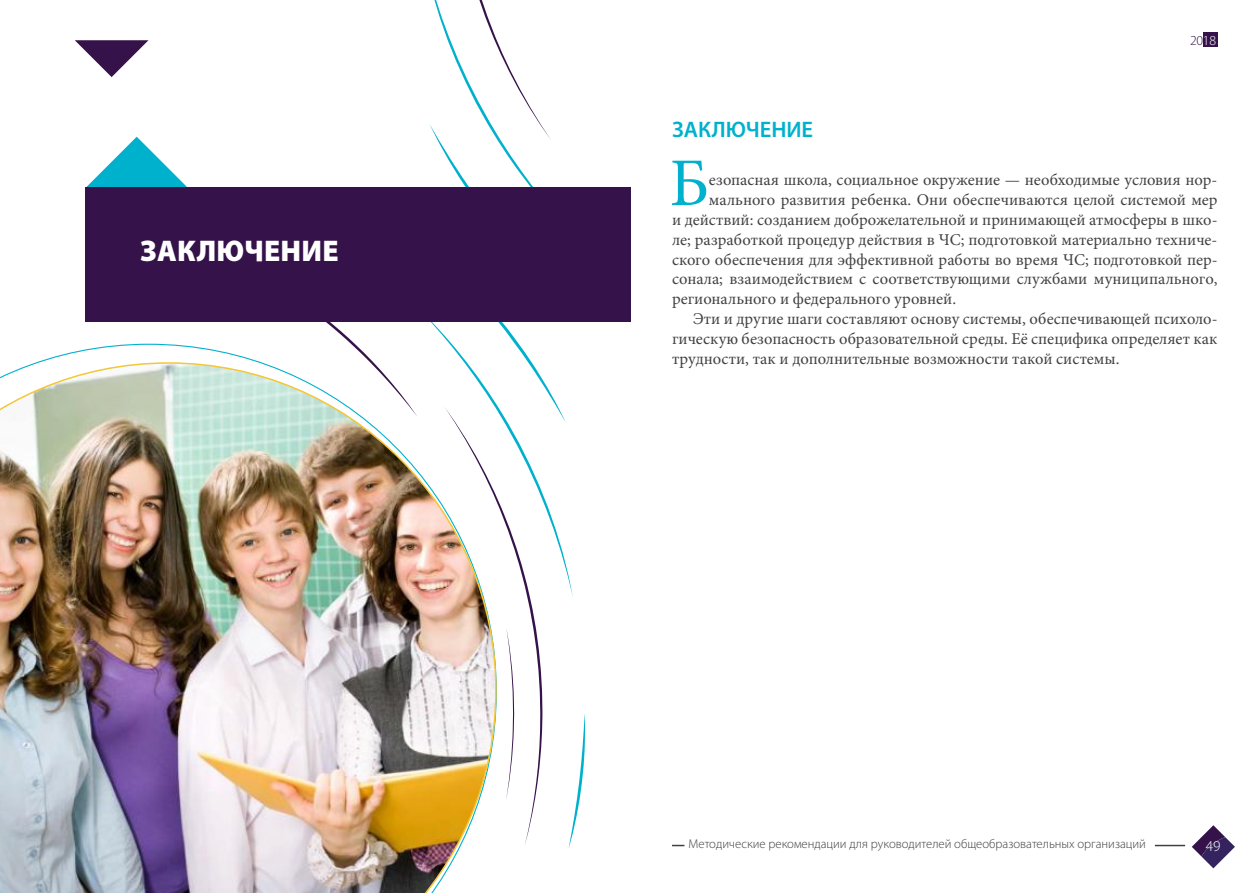
<style>
.page{position:relative;width:1259px;height:893px;background:#fff}
.page>*{position:absolute;margin:0;border:0;box-sizing:border-box;transform-origin:0 0}
.t1{font:68.25px "Minion Pro";color:#00b1cd}
.t2{font:900 30px "Myriad Pro";color:#fff}
.t3{font:600 22.5px "Myriad Pro";color:#00b1cd}
.t4{font:16.5px "Minion Pro";color:#414042}
.t5{font:300 15.15px "Myriad Pro";color:#fff}
.t6{font:300 13.8px "Myriad Pro";color:#351249}
.t7{font:300 12.75px "Myriad Pro";color:#414042}
.s1{color:#fff}
</style>
<div class="page">
<svg style="left:1192px;top:825px;width:43px;height:43px"></svg>
<svg style="left:672px;top:845px;width:12px;height:1px"></svg>
<hr style="left:1155px;top:845px;width:30px;height:1px;background:#414042">
<div style="left:1202px;top:33px;width:15px;height:14px;background:#351249"></div>
<svg style="left:87px;top:137px;width:100px;height:50px"></svg>
<svg style="left:245px;top:0;width:340px;height:849px"></svg>
<svg style="left:75px;top:40px;width:73px;height:37px"></svg>
<div style="left:85px;top:187px;width:545px;height:134px;background:#351249"></div>
<img style="left:0;top:362px;width:496px;height:531px">
<h2 class="t2" style="left:140px;top:231px;width:31px">Закл</h2>
<h2 class="t2" style="left:216px;top:231px;width:48px">ючение</h2>
<p class="t6" style="left:1190px;top:33px;width:28px">20<span class="s1">18</span></p>
<h3 class="t3" style="left:672px;top:115px;width:143px">ЗАКЛЮЧЕНИЕ</h3>
<h1 class="t1" style="left:669px;top:138px;width:41px">Б</h1>
<p class="t4" style="left:709px;top:169px;width:510px">езопасная школа, социальное окружение — необходимые условия нор-</p>
<p class="t4" style="left:709px;top:189px;width:510px">мального развития ребенка. Они обеспечиваются целой системой мер</p>
<p class="t4" style="left:672px;top:209px;width:547px">и действий: созданием доброжелательной и принимающей атмосферы в шко-</p>
<p class="t4" style="left:672px;top:228px;width:547px">ле; разработкой процедур действия в ЧС; подготовкой материально техниче-</p>
<p class="t4" style="left:672px;top:248px;width:547px">ского обеспечения для эффективной работы во время ЧС; подготовкой пер-</p>
<p class="t4" style="left:672px;top:268px;width:547px">сонала; взаимодействием с соответствующими службами муниципального,</p>
<p class="t4" style="left:672px;top:288px;width:286px">регионального и федерального уровней.</p>
<p class="t4" style="left:693px;top:308px;width:526px">Эти и другие шаги составляют основу системы, обеспечивающей психоло-</p>
<p class="t4" style="left:672px;top:327px;width:547px">гическую безопасность образовательной среды. Её специфика определяет как</p>
<p class="t4" style="left:672px;top:347px;width:449px">трудности, так и дополнительные возможности такой системы.</p>
<p class="t7" style="left:688px;top:836px;width:459px">Методические рекомендации для руководителей общеобразовательных организаций</p>
<p class="t5" style="left:1205px;top:838px;width:16px">49</p>
</div>
